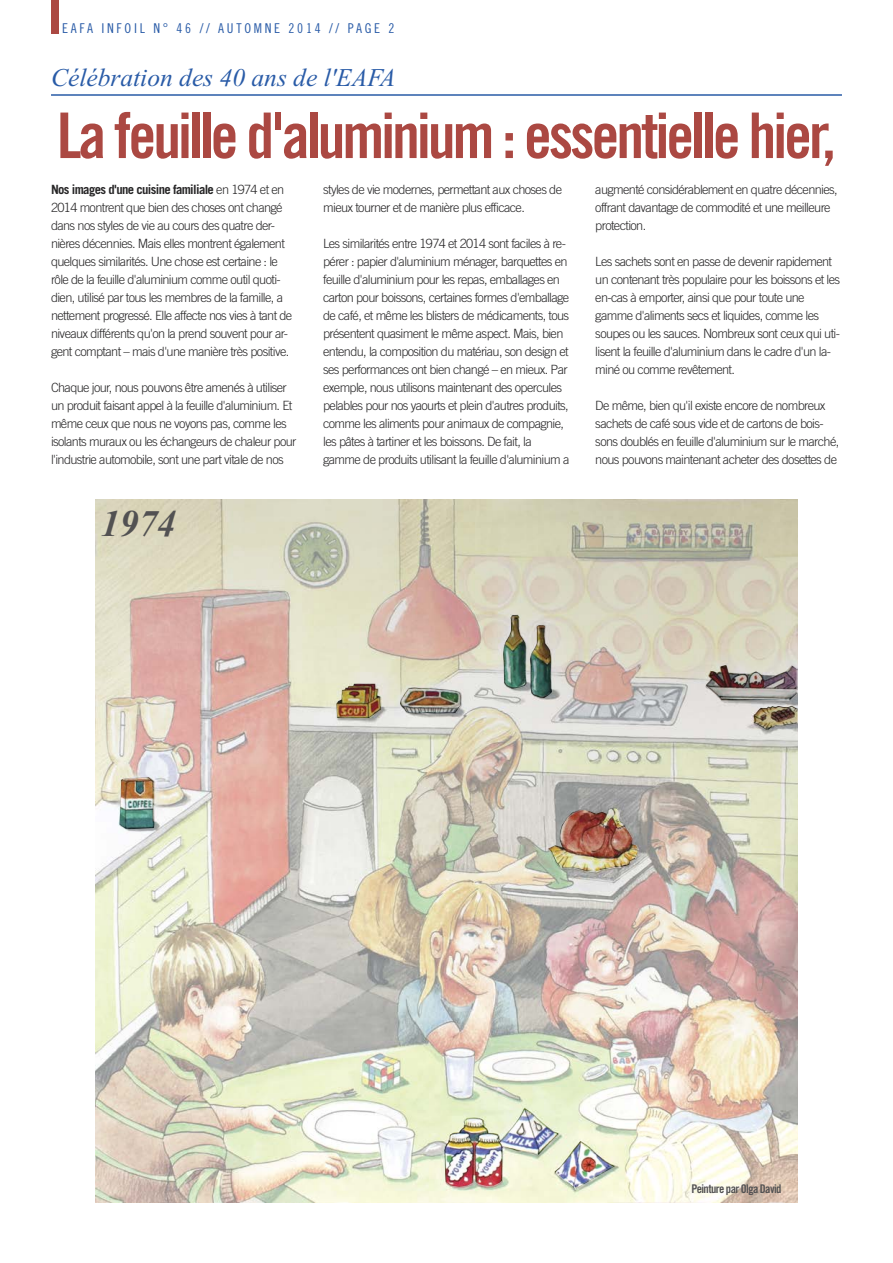
<style>
.page{position:relative;width:893px;height:1263px;background:#fff}
.page>*{position:absolute;margin:0;border:0;box-sizing:border-box;transform-origin:0 0}
.t1{font:63px "Trade Gothic Bold Cond Twenty";letter-spacing:-.05em;color:#ab4842}
.t2{font:italic 700 37.5px "Times New Roman";color:#525152}
.t3{font:italic 25.5px "Times New Roman";color:#295ba7}
.t4{font:13.5px "Trade Gothic Cond Eighteen";letter-spacing:.2em;color:#295ba7}
.t5{font:300 12.75px/18px "Trade Gothic";letter-spacing:-.05em;color:#272627}
.t6{font:12px "Trade Gothic Bold Cond Twenty";letter-spacing:-.05em;color:#525152}
.s1{font-weight:700}
</style>
<div class="page">
<div style="left:51px;top:0;width:7px;height:34px;background:#ab4842"></div>
<hr style="left:51px;top:94px;width:791px;height:2px;background:#295ba7">
<img style="left:95px;top:499px;width:703px;height:703px">
<img style="left:119px;top:615px;width:678px;height:574px">
<p class="t4" style="left:62px;top:23px;width:334px">EAFA INFOIL N° 46 // AUTOMNE 2014 // PAGE 2</p>
<h3 class="t3" style="left:51px;top:62px;width:346px">Célébration des 40 ans de l'EAFA</h3>
<h1 class="t1" style="left:57px;top:113px;width:780px">La feuille d'aluminium : essentielle hier,</h1>
<p class="t5" style="left:51px;top:182px;width:243px"><span class="s1">Nos images d'une cuisine familiale</span> en 1974 et en 2014 montrent que bien des choses ont changé dans nos styles de vie au cours des quatre der&shy;nières décennies. Mais elles montrent également quelques similarités. Une chose est certaine : le rôle de la feuille d'aluminium comme outil quoti&shy;dien, utilisé par tous les membres de la famille, a nettement progressé. Elle affecte nos vies à tant de niveaux différents qu'on la prend souvent pour ar&shy;gent comptant – mais d'une manière très positive.</p>
<p class="t5" style="left:51px;top:380px;width:247px">Chaque jour, nous pouvons être amenés à utiliser un produit faisant appel à la feuille d'aluminium. Et même ceux que nous ne voyons pas, comme les isolants muraux ou les échangeurs de chaleur pour l'industrie automobile, sont une part vitale de nos</p>
<h2 class="t2" style="left:101px;top:501px;width:76px">1974</h2>
<p class="t5" style="left:323px;top:182px;width:240px">styles de vie modernes, permettant aux choses de mieux tourner et de manière plus efficace.</p>
<p class="t5" style="left:323px;top:236px;width:248px">Les similarités entre 1974 et 2014 sont faciles à re&shy;pérer : papier d'aluminium ménager, barquettes en feuille d'aluminium pour les repas, emballages en carton pour boissons, certaines formes d'emballage de café, et même les blisters de médicaments, tous présentent quasiment le même aspect. Mais, bien entendu, la composition du matériau, son design et ses performances ont bien changé – en mieux. Par exemple, nous utilisons maintenant des opercules pelables pour nos yaourts et plein d'autres produits, comme les aliments pour animaux de compagnie, les pâtes à tartiner et les boissons. De fait, la gamme de produits utilisant la feuille d'aluminium a</p>
<p class="t5" style="left:595px;top:182px;width:244px">augmenté considérablement en quatre décennies, offrant davantage de commodité et une meilleure protection.</p>
<p class="t5" style="left:595px;top:254px;width:246px">Les sachets sont en passe de devenir rapidement un contenant très populaire pour les boissons et les en-cas à emporter, ainsi que pour toute une gamme d'aliments secs et liquides, comme les soupes ou les sauces. Nombreux sont ceux qui uti&shy;lisent la feuille d'aluminium dans le cadre d'un la&shy;miné ou comme revêtement.</p>
<p class="t5" style="left:595px;top:398px;width:246px">De même, bien qu'il existe encore de nombreux sachets de café sous vide et de cartons de bois&shy;sons doublés en feuille d'aluminium sur le marché, nous pouvons maintenant acheter des dosettes de</p>
<p class="t6" style="left:691px;top:1184px;width:92px">Peinture par Olga David</p>
</div>
